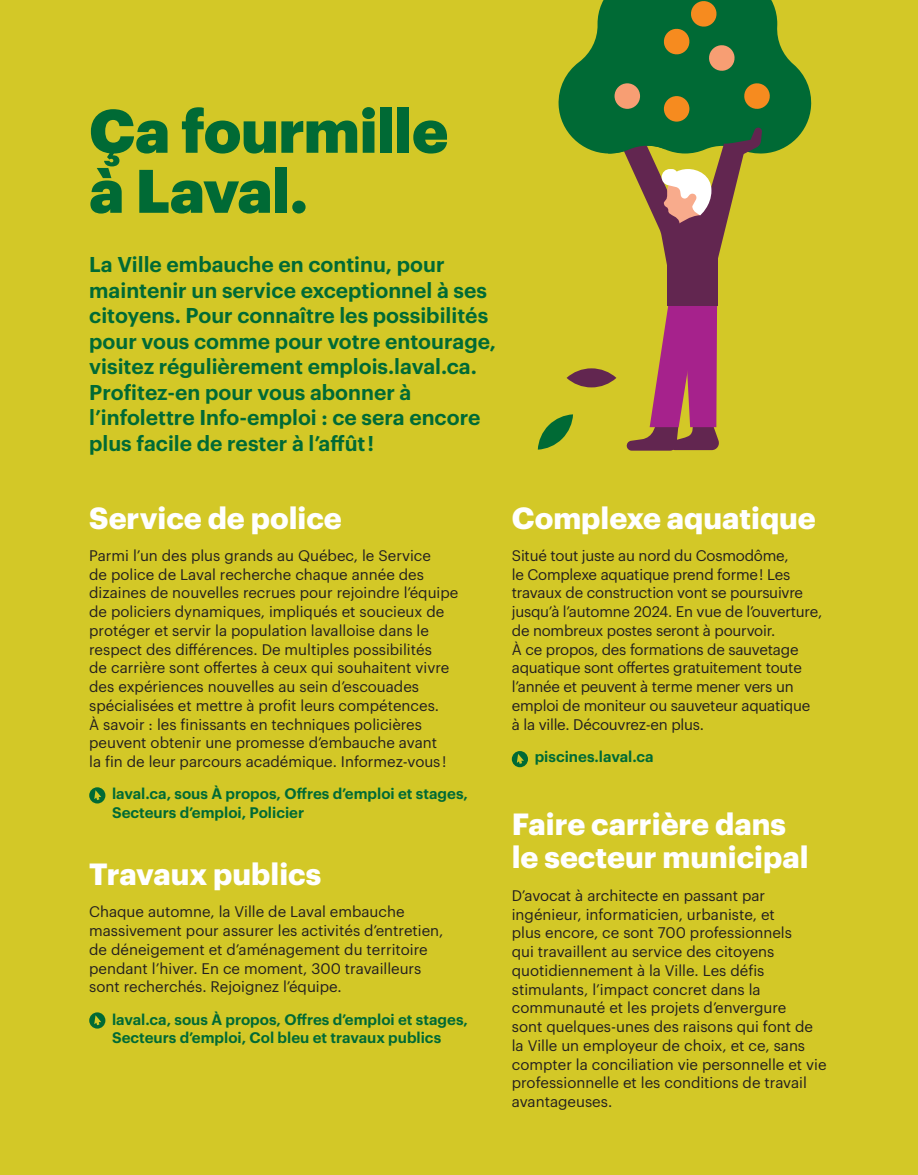
<style>
.page{position:relative;width:918px;height:1175px;background:#fff}
.page>*{position:absolute;margin:0;border:0;box-sizing:border-box;transform-origin:0 0}
.t1{font:900 60px/60px "Graphik";letter-spacing:-.01em;color:#006a35}
.t2{font:700 30px/33px "Graphik";color:#fff}
.t3{font:600 21px/25.5px "Graphik";color:#006a35}
.t4{font:15px/18.8px "Graphik";color:#231f20}
.t5{font:600 15px/18.8px "Graphik";color:#006a35}
</style>
<div class="page">
<div style="left:0;top:0;width:918px;height:1174px;background:#d3c827"></div>
<svg style="left:89px;top:787px;width:16px;height:16px"></svg>
<svg style="left:89px;top:1012px;width:16px;height:16px"></svg>
<svg style="left:512px;top:751px;width:16px;height:16px"></svg>
<svg style="left:626px;top:299px;width:93px;height:151px"></svg>
<svg style="left:538px;top:414px;width:35px;height:35px"></svg>
<div style="left:567px;top:368px;width:49px;height:19px;background:#622650;border-radius:50%"></div>
<div style="left:667px;top:234px;width:50px;height:71px;background:#622650"></div>
<svg style="left:558px;top:0;width:254px;height:269px"></svg>
<h1 class="t1" style="left:89px;top:95px;width:361px">Ça fourmille à Laval.</h1>
<p class="t3" style="left:89px;top:250px;width:408px">La Ville embauche en continu, pour maintenir un service exceptionnel à ses citoyens. Pour connaître les possibilités pour vous comme pour votre entourage, visitez régulièrement emplois.laval.ca.<br>Profitez-en pour vous abonner à l’infolettre Info-emploi : ce sera encore plus facile de rester à l’affût !</p>
<h2 class="t2" style="left:89px;top:498px;width:254px">Service de police</h2>
<p class="t4" style="left:89px;top:545px;width:371px">Parmi l’un des plus grands au Québec, le Service<br>de police de Laval recherche chaque année des dizaines de nouvelles recrues pour rejoindre l’équipe de policiers dynamiques, impliqués et soucieux de protéger et servir la population lavalloise dans le respect des différences. De multiples possibilités<br>de carrière sont offertes à ceux qui souhaitent vivre des expériences nouvelles au sein d’escouades spécialisées et mettre à profit leurs compétences.<br>À savoir : les finissants en techniques policières peuvent obtenir une promesse d’embauche avant<br>la fin de leur parcours académique. Informez-vous !</p>
<p class="t5" style="left:112px;top:783px;width:357px">laval.ca, sous À propos, Offres d’emploi et stages,<br>Secteurs d’emploi, Policier</p>
<h2 class="t2" style="left:89px;top:855px;width:234px">Travaux publics</h2>
<p class="t4" style="left:89px;top:901px;width:356px">Chaque automne, la Ville de Laval embauche massivement pour assurer les activités d’entretien, de déneigement et d’aménagement du territoire pendant l’hiver. En ce moment, 300 travailleurs sont recherchés. Rejoignez l’équipe.</p>
<p class="t5" style="left:112px;top:1008px;width:357px">laval.ca, sous À propos, Offres d’emploi et stages,<br>Secteurs d’emploi, Col bleu et travaux publics</p>
<h2 class="t2" style="left:512px;top:498px;width:306px">Complexe aquatique</h2>
<p class="t4" style="left:512px;top:545px;width:312px">Situé tout juste au nord du Cosmodôme,<br>le Complexe aquatique prend forme ! Les travaux de construction vont se poursuivre jusqu’à l’automne 2024. En vue de l’ouverture, de nombreux postes seront à pourvoir.<br>À ce propos, des formations de sauvetage aquatique sont offertes gratuitement toute l’année et peuvent à terme mener vers un emploi de moniteur ou sauveteur aquatique<br>à la ville. Découvrez-en plus.</p>
<p class="t5" style="left:535px;top:745px;width:120px">piscines.laval.ca</p>
<h2 class="t2" style="left:512px;top:805px;width:298px">Faire carrière dans le secteur municipal</h2>
<p class="t4" style="left:512px;top:884px;width:316px">D’avocat à architecte en passant par ingénieur, informaticien, urbaniste, et<br>plus encore, ce sont 700 professionnels<br>qui travaillent au service des citoyens quotidiennement à la Ville. Les défis stimulants, l’impact concret dans la communauté et les projets d’envergure<br>sont quelques-unes des raisons qui font de la Ville un employeur de choix, et ce, sans compter la conciliation vie personnelle et vie professionnelle et les conditions de travail avantageuses.</p>
</div>
